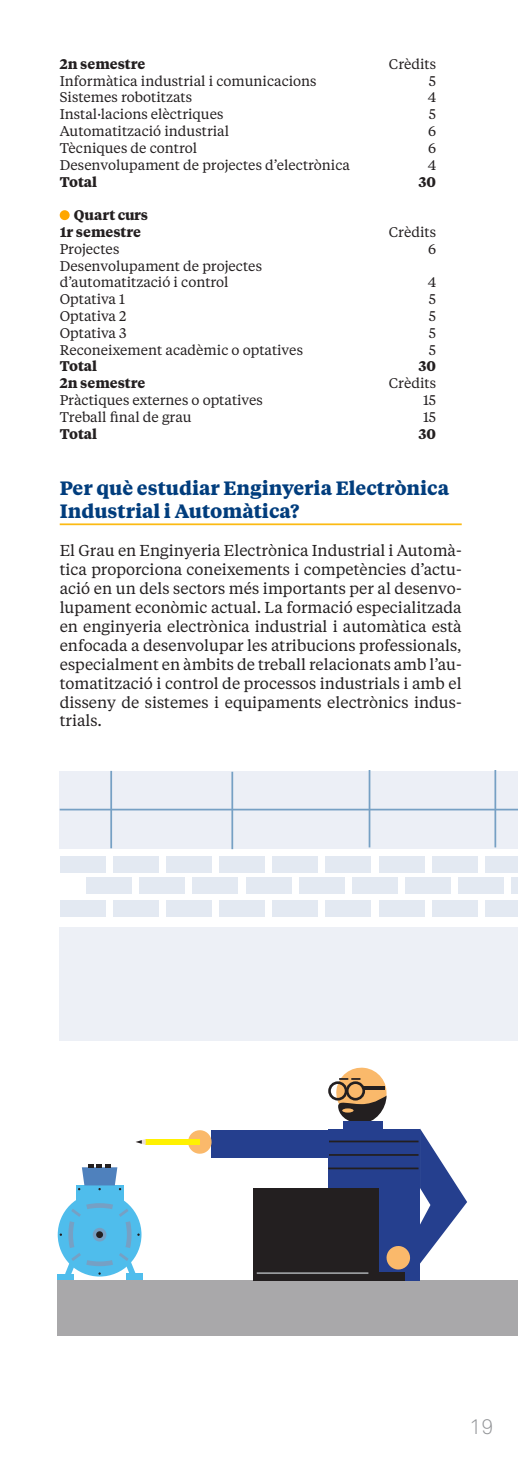
<style>
.page{position:relative;width:518px;height:1473px;background:#fff}
.page>*{position:absolute;margin:0;border:0;box-sizing:border-box;transform-origin:0 0}
.t1{font:300 21px "Akkurat Pro";color:#939598}
.t2{font:700 19.25px/23.1px "Tiempos Text";color:#013d7d}
.t3{font:15.75px/18.9px "Tiempos Text";color:#231f20;text-align:justify}
.t4{font:14px/16.8px "Tiempos Text";color:#231f20}
.t5{font:700 14px/16.8px "Tiempos Text";color:#231f20}
</style>
<div class="page">
<hr style="left:60px;top:523px;width:401px;height:2px;background:#fcba13">
<div style="left:60px;top:210px;width:10px;height:10px;background:#ffa700;border-radius:50%"></div>
<div style="left:76px;top:1185px;width:47px;height:27px;background:#4fbdec"></div>
<div style="left:58px;top:1192px;width:83px;height:84px;background:#4fbdec;border-radius:50%"></div>
<div style="left:58px;top:1273px;width:16px;height:7px;background:#4fbdec"></div>
<div style="left:127px;top:1273px;width:16px;height:7px;background:#4fbdec"></div>
<svg style="left:78px;top:1164px;width:43px;height:26px"></svg>
<svg style="left:60px;top:1200px;width:80px;height:75px"></svg>
<div style="left:58px;top:1280px;width:460px;height:55px;background:#a9a8aa"></div>
<div style="left:328px;top:1128px;width:92px;height:152px;background:#253f8e"></div>
<div style="left:253px;top:1187px;width:125px;height:93px;background:#231f20"></div>
<div style="left:253px;top:1272px;width:152px;height:8px;background:#231f20"></div>
<hr style="left:328px;top:1140px;width:90px;height:2px;background:#231f20">
<hr style="left:328px;top:1154px;width:90px;height:1px;background:#231f20">
<hr style="left:328px;top:1167px;width:90px;height:2px;background:#231f20">
<div style="left:328px;top:1081px;width:19px;height:19px;border:3px solid #231f20;border-radius:50%"></div>
<div style="left:60px;top:856px;width:45px;height:17px;background:#e3e9f2"></div>
<div style="left:113px;top:856px;width:45px;height:17px;background:#e3e9f2"></div>
<div style="left:166px;top:856px;width:45px;height:17px;background:#e3e9f2"></div>
<div style="left:219px;top:856px;width:46px;height:17px;background:#e3e9f2"></div>
<div style="left:272px;top:856px;width:46px;height:17px;background:#e3e9f2"></div>
<div style="left:325px;top:856px;width:46px;height:17px;background:#e3e9f2"></div>
<div style="left:379px;top:856px;width:46px;height:17px;background:#e3e9f2"></div>
<div style="left:432px;top:856px;width:46px;height:17px;background:#e3e9f2"></div>
<div style="left:485px;top:856px;width:33px;height:17px;background:#e3e9f2"></div>
<div style="left:86px;top:877px;width:46px;height:17px;background:#e3e9f2"></div>
<div style="left:139px;top:877px;width:46px;height:17px;background:#e3e9f2"></div>
<div style="left:192px;top:877px;width:46px;height:17px;background:#e3e9f2"></div>
<div style="left:246px;top:877px;width:45px;height:17px;background:#e3e9f2"></div>
<div style="left:299px;top:877px;width:45px;height:17px;background:#e3e9f2"></div>
<div style="left:352px;top:877px;width:45px;height:17px;background:#e3e9f2"></div>
<div style="left:405px;top:877px;width:46px;height:17px;background:#e3e9f2"></div>
<div style="left:458px;top:877px;width:46px;height:17px;background:#e3e9f2"></div>
<div style="left:511px;top:877px;width:7px;height:17px;background:#e3e9f2"></div>
<div style="left:60px;top:900px;width:45px;height:17px;background:#e3e9f2"></div>
<div style="left:113px;top:900px;width:45px;height:17px;background:#e3e9f2"></div>
<div style="left:166px;top:900px;width:45px;height:17px;background:#e3e9f2"></div>
<div style="left:219px;top:900px;width:46px;height:17px;background:#e3e9f2"></div>
<div style="left:272px;top:900px;width:46px;height:17px;background:#e3e9f2"></div>
<div style="left:325px;top:900px;width:46px;height:17px;background:#e3e9f2"></div>
<div style="left:379px;top:900px;width:46px;height:17px;background:#e3e9f2"></div>
<div style="left:432px;top:900px;width:46px;height:17px;background:#e3e9f2"></div>
<div style="left:485px;top:900px;width:33px;height:17px;background:#e3e9f2"></div>
<div style="left:60px;top:771px;width:458px;height:77px;background:#eceff6"></div>
<hr style="left:60px;top:808px;width:458px;height:2px;background:#76a0c4">
<hr style="left:110px;top:771px;width:2px;height:77px;background:#76a0c4">
<hr style="left:231px;top:771px;width:2px;height:78px;background:#76a0c4">
<hr style="left:368px;top:770px;width:2px;height:77px;background:#76a0c4">
<hr style="left:494px;top:770px;width:2px;height:77px;background:#76a0c4">
<hr style="left:257px;top:1272px;width:111px;height:1px;background:#999b9e">
<div style="left:60px;top:926px;width:458px;height:114px;background:#edf0f6"></div>
<div style="left:211px;top:1130px;width:118px;height:27px;background:#253f8e"></div>
<svg style="left:187px;top:1130px;width:25px;height:24px"></svg>
<div style="left:146px;top:1138px;width:54px;height:6px;background:#fff101"></div>
<svg style="left:136px;top:1139px;width:10px;height:5px"></svg>
<svg style="left:335px;top:1067px;width:132px;height:203px"></svg>
<p class="t5" style="left:60px;top:55px;width:87px">2n semestre</p>
<p class="t4" style="left:389px;top:55px;width:49px">Crèdits</p>
<p class="t4" style="left:60px;top:72px;width:258px">Informàtica industrial i comunicacions</p>
<p class="t4" style="left:429px;top:72px;width:9px">5</p>
<p class="t4" style="left:60px;top:88px;width:134px">Sistemes robotitzats</p>
<p class="t4" style="left:427px;top:88px;width:10px">4</p>
<p class="t4" style="left:60px;top:105px;width:165px">Instal·lacions elèctriques</p>
<p class="t4" style="left:429px;top:105px;width:9px">5</p>
<p class="t4" style="left:60px;top:122px;width:171px">Automatització industrial</p>
<p class="t4" style="left:428px;top:122px;width:10px">6</p>
<p class="t4" style="left:60px;top:139px;width:139px">Tècniques de control</p>
<p class="t4" style="left:428px;top:139px;width:10px">6</p>
<p class="t4" style="left:60px;top:156px;width:292px">Desenvolupament de projectes d’electrònica</p>
<p class="t4" style="left:427px;top:156px;width:10px">4</p>
<p class="t5" style="left:60px;top:172px;width:39px">Total</p>
<p class="t5" style="left:418px;top:172px;width:19px">30</p>
<p class="t5" style="left:60px;top:206px;width:90px;text-indent:14px">Quart curs<br>1r semestre</p>
<p class="t4" style="left:389px;top:223px;width:49px">Crèdits</p>
<p class="t4" style="left:60px;top:240px;width:61px">Projectes</p>
<p class="t4" style="left:428px;top:240px;width:10px">6</p>
<p class="t4" style="left:60px;top:256px;width:204px">Desenvolupament de projectes d’automatització i control</p>
<p class="t4" style="left:427px;top:273px;width:10px">4</p>
<p class="t4" style="left:60px;top:290px;width:67px">Optativa 1</p>
<p class="t4" style="left:429px;top:290px;width:9px">5</p>
<p class="t4" style="left:60px;top:307px;width:68px">Optativa 2</p>
<p class="t4" style="left:429px;top:307px;width:9px">5</p>
<p class="t4" style="left:60px;top:324px;width:68px">Optativa 3</p>
<p class="t4" style="left:429px;top:324px;width:9px">5</p>
<p class="t4" style="left:60px;top:340px;width:245px">Reconeixement acadèmic o optatives</p>
<p class="t4" style="left:429px;top:340px;width:9px">5</p>
<p class="t5" style="left:60px;top:357px;width:39px">Total</p>
<p class="t5" style="left:418px;top:357px;width:19px">30</p>
<p class="t5" style="left:60px;top:374px;width:87px">2n semestre</p>
<p class="t4" style="left:389px;top:374px;width:49px">Crèdits</p>
<p class="t4" style="left:60px;top:391px;width:205px">Pràctiques externes o optatives</p>
<p class="t4" style="left:423px;top:391px;width:15px">15</p>
<p class="t4" style="left:60px;top:408px;width:133px">Treball final de grau</p>
<p class="t4" style="left:423px;top:408px;width:15px">15</p>
<p class="t5" style="left:60px;top:424px;width:39px">Total</p>
<p class="t5" style="left:418px;top:424px;width:19px">30</p>
<p class="t2" style="left:60px;top:476px;width:391px">Per què estudiar Enginyeria Electrònica<br>Industrial i Automàtica?</p>
<p class="t3" style="left:60px;top:540px;width:403px">El Grau en Enginyeria Electrònica Industrial i Automà&shy;tica proporciona coneixements i competències d’actu&shy;ació en un dels sectors més importants per al desenvo&shy;lupament econòmic actual. La formació especialitzada en enginyeria electrònica industrial i automàtica està enfocada a desenvolupar les atribucions professionals, especialment en àmbits de treball relacionats amb l’au&shy;tomatització i control de processos industrials i amb el disseny de sistemes i equipaments electrònics indus&shy;trials.</p>
<h1 class="t1" style="left:469px;top:1413px;width:25px">19</h1>
</div>
